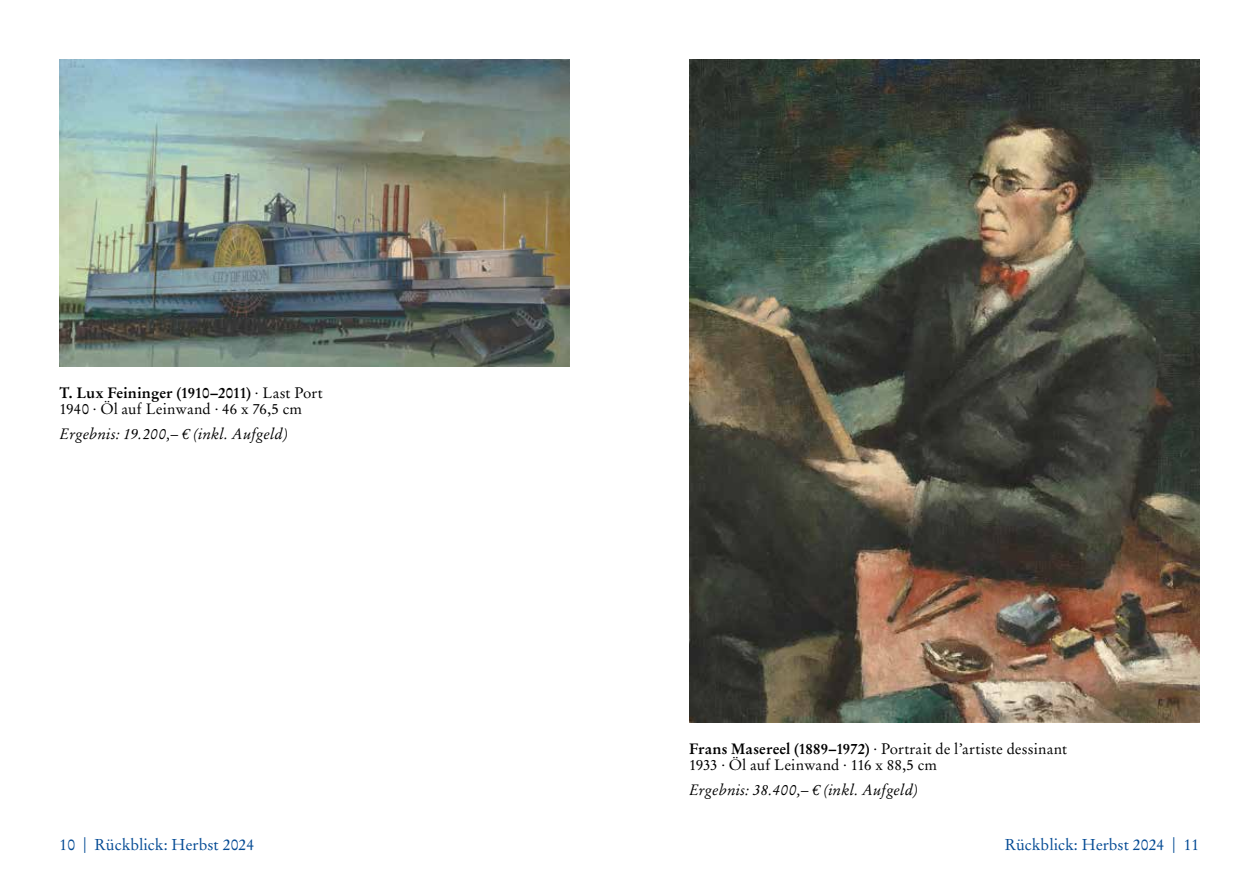
<style>
.page{position:relative;width:1259px;height:893px;background:#fff}
.page>*{position:absolute;margin:0;border:0;box-sizing:border-box;transform-origin:0 0}
.t1{font:15.75px "Stempel Garamond LT Std";color:#034a94}
.t2{font:15px/16.5px "Stempel Garamond LT Std";letter-spacing:.01em;color:#000}
.t3{font:italic 15px "Stempel Garamond LT Std";letter-spacing:.005em;color:#000}
.s1{font-weight:700}
</style>
<div class="page">
<img style="left:59px;top:60px;width:511px;height:306px">
<img style="left:689px;top:60px;width:510px;height:662px">
<p class="t2" style="left:60px;top:385px;width:265px"><span class="s1">T. Lux Feininger (1910–2011)</span> · Last Port<br>1940 · Öl auf Leinwand · 46 x 76,5 cm</p>
<p class="t3" style="left:60px;top:424px;width:230px">Ergebnis: 19.200,– € (inkl. Aufgeld)</p>
<p class="t1" style="left:60px;top:836px;width:196px">10 | Rückblick: Herbst 2024</p>
<p class="t2" style="left:689px;top:741px;width:379px"><span class="s1">Frans Masereel (1889–1972)</span> · Portrait de l’artiste dessinant<br>1933 · Öl auf Leinwand · 116 x 88,5 cm</p>
<p class="t3" style="left:689px;top:780px;width:230px">Ergebnis: 38.400,– € (inkl. Aufgeld)</p>
<p class="t1" style="left:1004px;top:836px;width:196px">Rückblick: Herbst 2024 | 11</p>
</div>
